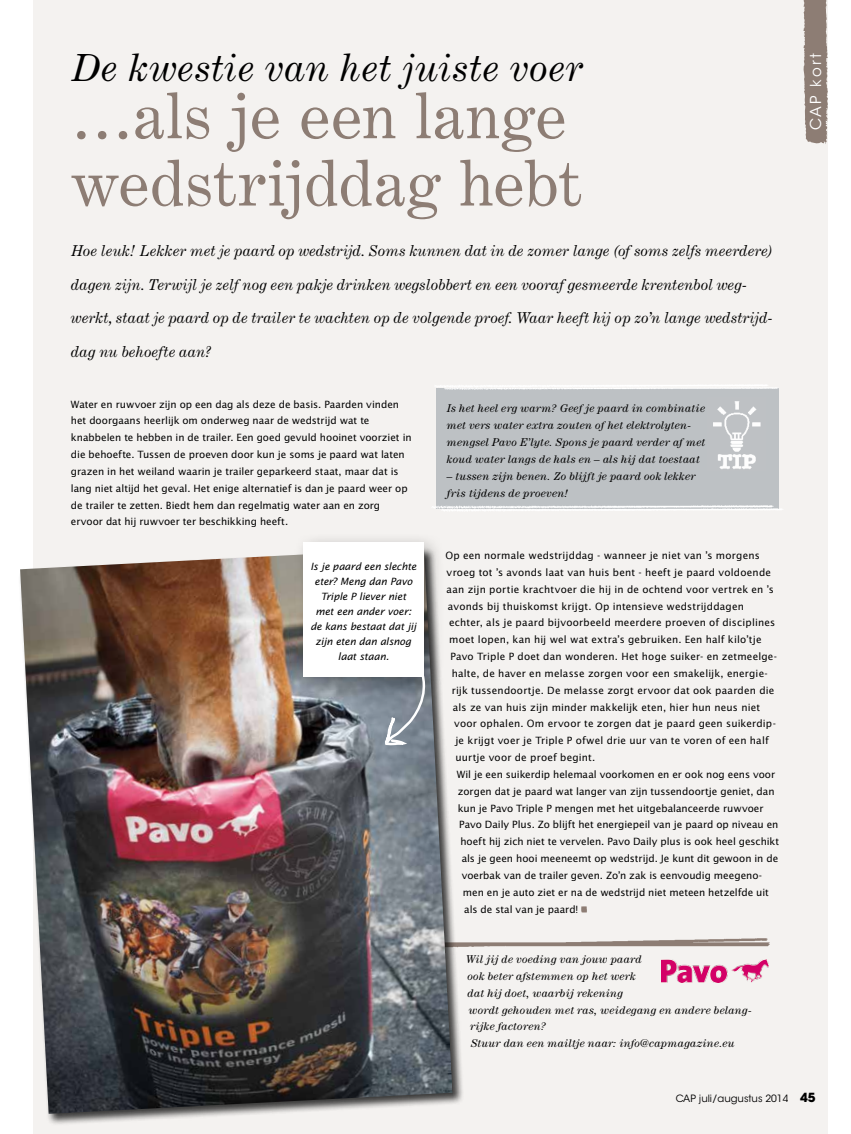
<style>
.page{position:relative;width:851px;height:1134px;background:#fff}
.page>*{position:absolute;margin:0;border:0;box-sizing:border-box;transform-origin:0 0}
.t1{font:62.5px/67.2px "Century Expanded LT Std";letter-spacing:.005em;color:#8d7d74}
.t2{font:italic 37.5px "Century Expanded LT Std";letter-spacing:.015em;color:#000}
.t3{font:italic 15px "Century Expanded LT Std";color:#000}
.t4{font:15px "ITC Avant Garde Std";letter-spacing:.15em;color:#fff}
.t5{font:italic 11.25px/16.9px "Century Std";letter-spacing:.02em;color:#000}
.t6{font:10px/16.9px "Lucida Sans Std";letter-spacing:.005em;color:#000}
.t7{font:italic 10px/15px "Lucida Sans Std";letter-spacing:-.01em;color:#000;text-align:center}
.t8{font:10px "ITC Avant Garde Std";color:#000}
.s1{font-weight:700;font-size:12.5px}
</style>
<div class="page">
<div style="left:34px;top:0;width:793px;height:1134px;background:#f4f2f0"></div>
<img style="left:464px;top:938px;width:306px;height:9px">
<img style="left:661px;top:960px;width:107px;height:23px">
<svg style="left:581px;top:906px;width:6px;height:6px"></svg>
<div style="left:19px;top:547px;width:445px;height:578px;background:#000;opacity:.75"></div>
<img style="left:20px;top:548px;width:432px;height:566px">
<div style="left:436px;top:388px;width:342px;height:120px;background:#bdc1c4"></div>
<img style="left:436px;top:385px;width:332px;height:2px">
<img style="left:444px;top:388px;width:335px;height:2px">
<img style="left:713px;top:401px;width:48px;height:68px">
<div style="left:292px;top:531px;width:152px;height:166px;background:#000;opacity:.3"></div>
<div style="left:303px;top:542px;width:120px;height:135px;background:#fff"></div>
<img style="left:442px;top:508px;width:340px;height:3px">
<img style="left:432px;top:506px;width:342px;height:3px">
<svg style="left:383px;top:656px;width:49px;height:91px"></svg>
<svg style="left:803px;top:0;width:25px;height:145px;background:#9a8c84"></svg>
<h2 class="t2" style="left:71px;top:45px;width:513px">De kwestie van het juiste voer</h2>
<h1 class="t1" style="left:71px;top:82px;width:513px">…als je een lange wedstrijddag hebt</h1>
<h3 class="t3" style="left:71px;top:242px;width:703px">Hoe leuk! Lekker met je paard op wedstrijd. Soms kunnen dat in de zomer lange (of soms zelfs meerdere)</h3>
<h3 class="t3" style="left:71px;top:275px;width:677px">dagen zijn. Terwijl je zelf nog een pakje drinken wegslobbert en een vooraf gesmeerde krentenbol weg-</h3>
<h3 class="t3" style="left:71px;top:309px;width:703px">werkt, staat je paard op de trailer te wachten op de volgende proef. Waar heeft hij op zo’n lange wedstrijd-</h3>
<h3 class="t3" style="left:71px;top:343px;width:142px">dag nu behoefte aan?</h3>
<p class="t6" style="left:71px;top:396px;width:342px">Water en ruwvoer zijn op een dag als deze de basis. Paarden vinden het doorgaans heerlijk om onderweg naar de wedstrijd wat te knabbelen te hebben in de trailer. Een goed gevuld hooinet voorziet in die behoefte. Tussen de proeven door kun je soms je paard wat laten grazen in het weiland waarin je trailer geparkeerd staat, maar dat is lang niet altijd het geval. Het enige alternatief is dan je paard weer op de trailer te zetten. Biedt hem dan regelmatig water aan en zorg ervoor dat hij ruwvoer ter beschikking heeft.</p>
<p class="t5" style="left:446px;top:400px;width:260px">Is het heel erg warm? Geef je paard in combinatie met vers water extra zouten of het elektrolyten&shy;mengsel Pavo E’lyte. Spons je paard verder af met koud water langs de hals en – als hij dat toestaat</p>
<p class="t5" style="left:446px;top:467px;width:250px">– tussen zijn benen. Zo blijft je paard ook lekker fris tijdens de proeven!</p>
<p class="t7" style="left:310px;top:559px;width:107px">Is je paard een slechte eter? Meng dan Pavo<br>Triple P liever niet met een ander voer: de kans bestaat dat jij zijn eten dan alsnog laat staan.</p>
<p class="t6" style="left:445px;top:547px;width:316px">Op een normale wedstrijddag - wanneer je niet van ’s morgens</p>
<p class="t6" style="left:446px;top:564px;width:326px">vroeg tot ’s avonds laat van huis bent - heeft je paard voldoende</p>
<p class="t6" style="left:446px;top:581px;width:329px">aan zijn portie krachtvoer die hij in de ochtend voor vertrek en ’s</p>
<p class="t6" style="left:448px;top:598px;width:297px">avonds bij thuiskomst krijgt. Op intensieve wedstrijddagen</p>
<p class="t6" style="left:449px;top:614px;width:327px">echter, als je paard bijvoorbeeld meerdere proeven of disciplines</p>
<p class="t6" style="left:449px;top:631px;width:314px">moet lopen, kan hij wel wat extra’s gebruiken. Een half kilo’tje</p>
<p class="t6" style="left:450px;top:648px;width:328px">Pavo Triple P doet dan wonderen. Het hoge suiker- en zetmeelge-</p>
<p class="t6" style="left:451px;top:665px;width:317px">halte, de haver en melasse zorgen voor een smakelijk, energie-</p>
<p class="t6" style="left:451px;top:682px;width:324px">rijk tussendoortje. De melasse zorgt ervoor dat ook paarden die</p>
<p class="t6" style="left:453px;top:699px;width:309px">als ze van huis zijn minder makkelijk eten, hier hun neus niet</p>
<p class="t6" style="left:454px;top:715px;width:323px">voor ophalen. Om ervoor te zorgen dat je paard geen suikerdip-</p>
<p class="t6" style="left:455px;top:732px;width:315px">je krijgt voer je Triple P ofwel drie uur van te voren of een half</p>
<p class="t6" style="left:455px;top:749px;width:141px">uurtje voor de proef begint.</p>
<p class="t6" style="left:456px;top:766px;width:320px">Wil je een suikerdip helemaal voorkomen en er ook nog eens voor</p>
<p class="t6" style="left:458px;top:783px;width:318px">zorgen dat je paard wat langer van zijn tussendoortje geniet, dan</p>
<p class="t6" style="left:458px;top:800px;width:307px">kun je Pavo Triple P mengen met het uitgebalanceerde ruwvoer</p>
<p class="t6" style="left:459px;top:816px;width:321px">Pavo Daily Plus. Zo blijft het energiepeil van je paard op niveau en</p>
<p class="t6" style="left:460px;top:833px;width:320px">hoeft hij zich niet te vervelen. Pavo Daily plus is ook heel geschikt</p>
<p class="t6" style="left:461px;top:850px;width:318px">als je geen hooi meeneemt op wedstrijd. Je kunt dit gewoon in de</p>
<p class="t6" style="left:461px;top:867px;width:302px">voerbak van de trailer geven. Zo’n zak is eenvoudig meegeno-</p>
<p class="t6" style="left:463px;top:884px;width:307px">men en je auto ziet er na de wedstrijd niet meteen hetzelfde uit</p>
<p class="t6" style="left:464px;top:901px;width:115px">als de stal van je paard!</p>
<p class="t5" style="left:466px;top:951px;width:177px">Wil jij de voeding van jouw paard</p>
<p class="t5" style="left:467px;top:967px;width:170px">ook beter afstemmen op het werk</p>
<p class="t5" style="left:467px;top:984px;width:157px">dat hij doet, waarbij rekening</p>
<p class="t5" style="left:468px;top:1001px;width:284px">wordt gehouden met ras, weidegang en andere belang-</p>
<p class="t5" style="left:470px;top:1018px;width:77px">rijke factoren?</p>
<p class="t5" style="left:471px;top:1035px;width:265px">Stuur dan een mailtje naar: info@capmagazine.eu</p>
<h3 class="t4" style="left:806px;top:130px;width:79px;rotate:-90deg">CAP kort</h3>
<p class="t8" style="left:675px;top:1092px;width:141px">CAP juli/augustus 2014 <span class="s1">45</span></p>
</div>
